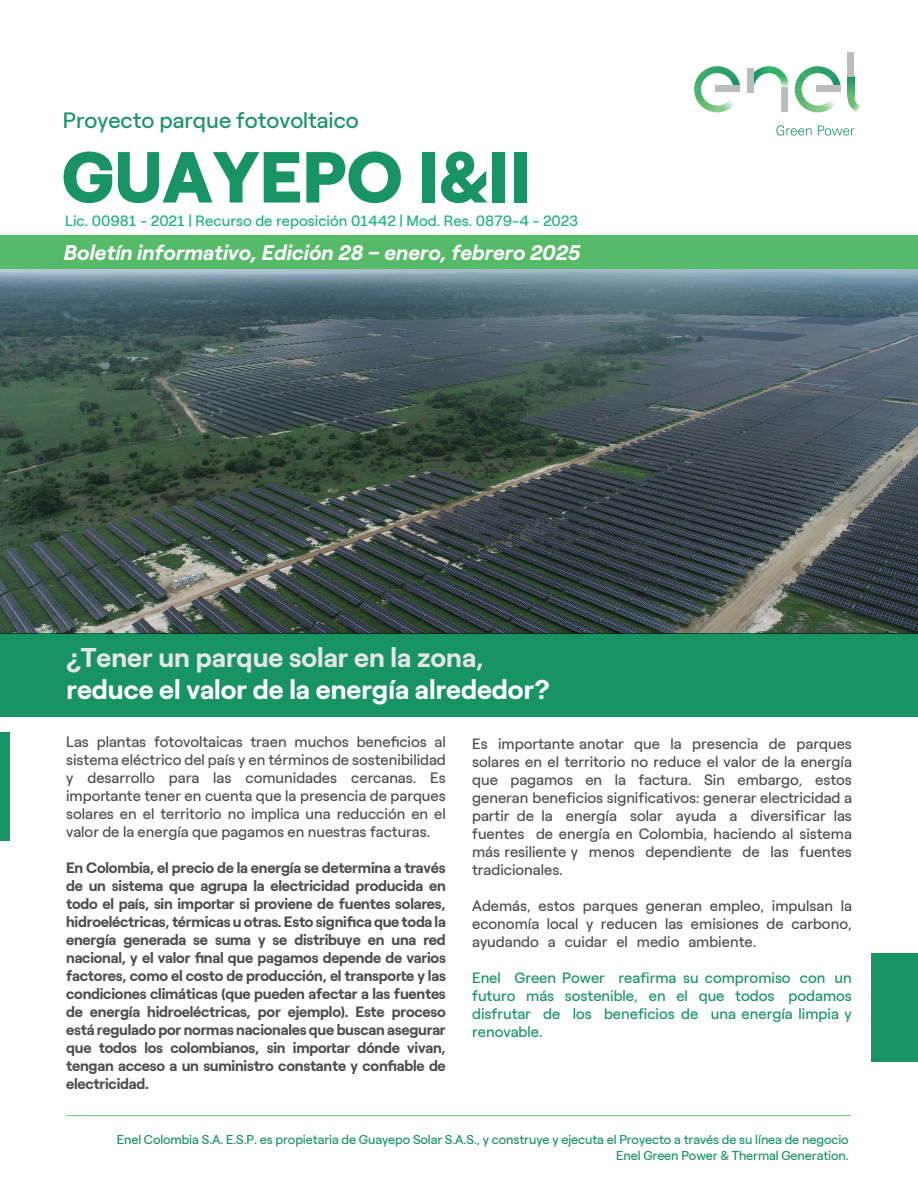
<style>
.page{position:relative;width:918px;height:1188px;background:#fff}
.page>*{position:absolute;margin:0;border:0;box-sizing:border-box;transform-origin:0 0}
.t1{font:900 72px "Roobert ENEL";color:#179364}
.t2{font:700 27px "Roobert ENEL";color:#fff}
.t3{font:700 27px "Roobert ENEL";color:#e4e5e7}
.t4{font:22.2px "Roobert ENEL";color:#179364}
.t5{font:italic 700 21px "Roobert ENEL";color:#fff}
.t6{font:15px/18px "Roobert ENEL";color:#4b4c4d;text-align:justify}
.t7{font:700 15px/18px "Roobert ENEL";letter-spacing:-.015em;color:#4b4c4d;text-align:justify}
.t8{font:15px/18px "Roobert ENEL";color:#179364;text-align:justify}
.t9{font:15px "Roobert ENEL";letter-spacing:.005em;color:#1eb080}
.t10{font:12.75px/16.8px "Roobert ENEL";letter-spacing:-.005em;color:#179364;text-align:right}
</style>
<div class="page">
<img style="left:0;top:269px;width:918px;height:364px">
<svg style="left:848px;top:76px;width:6px;height:21px"></svg>
<svg style="left:848px;top:97px;width:13px;height:15px"></svg>
<svg style="left:754px;top:66px;width:34px;height:22px"></svg>
<div style="left:747px;top:68px;width:7px;height:24px;background:#bbbdbd"></div>
<div style="left:848px;top:52px;width:6px;height:24px;background:#bbbdbd"></div>
<div style="left:781px;top:88px;width:7px;height:24px;background:#bbbdbd"></div>
<svg style="left:694px;top:66px;width:46px;height:46px"></svg>
<div style="left:716px;top:85px;width:24px;height:7px;background:#bbbdbd"></div>
<svg style="left:795px;top:66px;width:46px;height:46px"></svg>
<div style="left:817px;top:85px;width:24px;height:7px;background:#bbbdbd"></div>
<svg style="left:776px;top:125px;width:36px;height:11px"></svg>
<svg style="left:818px;top:125px;width:36px;height:11px"></svg>
<div style="left:0;top:236px;width:918px;height:33px;background:#55bb69"></div>
<div style="left:0;top:634px;width:918px;height:83px;background:#179364"></div>
<hr style="left:66px;top:1115px;width:785px;height:1px;background:#55bb69">
<div style="left:872px;top:953px;width:46px;height:108px;background:#179364"></div>
<div style="left:0;top:732px;width:10px;height:108px;background:#179364"></div>
<h3 class="t4" style="left:63px;top:104px;width:297px">Proyecto parque fotovoltaico</h3>
<h1 class="t1" style="left:61px;top:120px;width:471px">GUAYEPO I&amp;II</h1>
<p class="t9" style="left:65px;top:209px;width:515px">Lic. 00981 - 2021 | Recurso de reposición 01442 | Mod. Res. 0879-4 - 2023</p>
<h3 class="t5" style="left:64px;top:236px;width:518px">Boletín informativo, Edición 28 – enero, febrero 2025</h3>
<h2 class="t3" style="left:66px;top:636px;width:419px">¿Tener un parque solar en la zona,</h2>
<h2 class="t2" style="left:66px;top:669px;width:485px">reduce el valor de la energía alrededor?</h2>
<p class="t6" style="left:66px;top:732px;width:381px">Las plantas fotovoltaicas traen muchos beneficios al sistema eléctrico del país y en términos de sostenibilidad y desarrollo para las comunidades cercanas. Es importante tener en cuenta que la presencia de parques solares en el territorio no implica una reducción en el valor de la energía que pagamos en nuestras facturas.</p>
<p class="t7" style="left:66px;top:857px;width:381px">En Colombia, el precio de la energía se determina a través de un sistema que agrupa la electricidad producida en todo el país, sin importar si proviene de fuentes solares, hidroeléctricas, térmicas u otras. Esto significa que toda la energía generada se suma y se distribuye en una red nacional, y el valor final que pagamos depende de varios factores, como el costo de producción, el transporte y las condiciones climáticas (que pueden afectar a las fuentes de energía hidroeléctricas, por ejemplo). Este proceso está regulado por normas nacionales que buscan asegurar que todos los colombianos, sin importar dónde vivan, tengan acceso a un suministro constante y confiable de electricidad.</p>
<p class="t6" style="left:472px;top:733px;width:381px">Es importante anotar que la presencia de parques solares en el territorio no reduce el valor de la energía que pagamos en la factura. Sin embargo, estos generan beneficios significativos: generar electricidad a partir de la energía solar ayuda a diversificar las fuentes de energía en Colombia, haciendo al sistema más resiliente y menos dependiente de las fuentes tradicionales.</p>
<p class="t6" style="left:472px;top:895px;width:381px">Además, estos parques generan empleo, impulsan la economía local y reducen las emisiones de carbono, ayudando a cuidar el medio ambiente.</p>
<p class="t8" style="left:472px;top:967px;width:381px">Enel Green Power reafirma su compromiso con un futuro más sostenible, en el que todos podamos disfrutar de los beneficios de una energía limpia y renovable.</p>
<p class="t10" style="left:117px;top:1130px;width:733px">Enel Colombia S.A. E.S.P. es propietaria de Guayepo Solar S.A.S., y construye y ejecuta el Proyecto a través de su línea de negocio<br>Enel Green Power &amp; Thermal Generation.</p>
</div>
